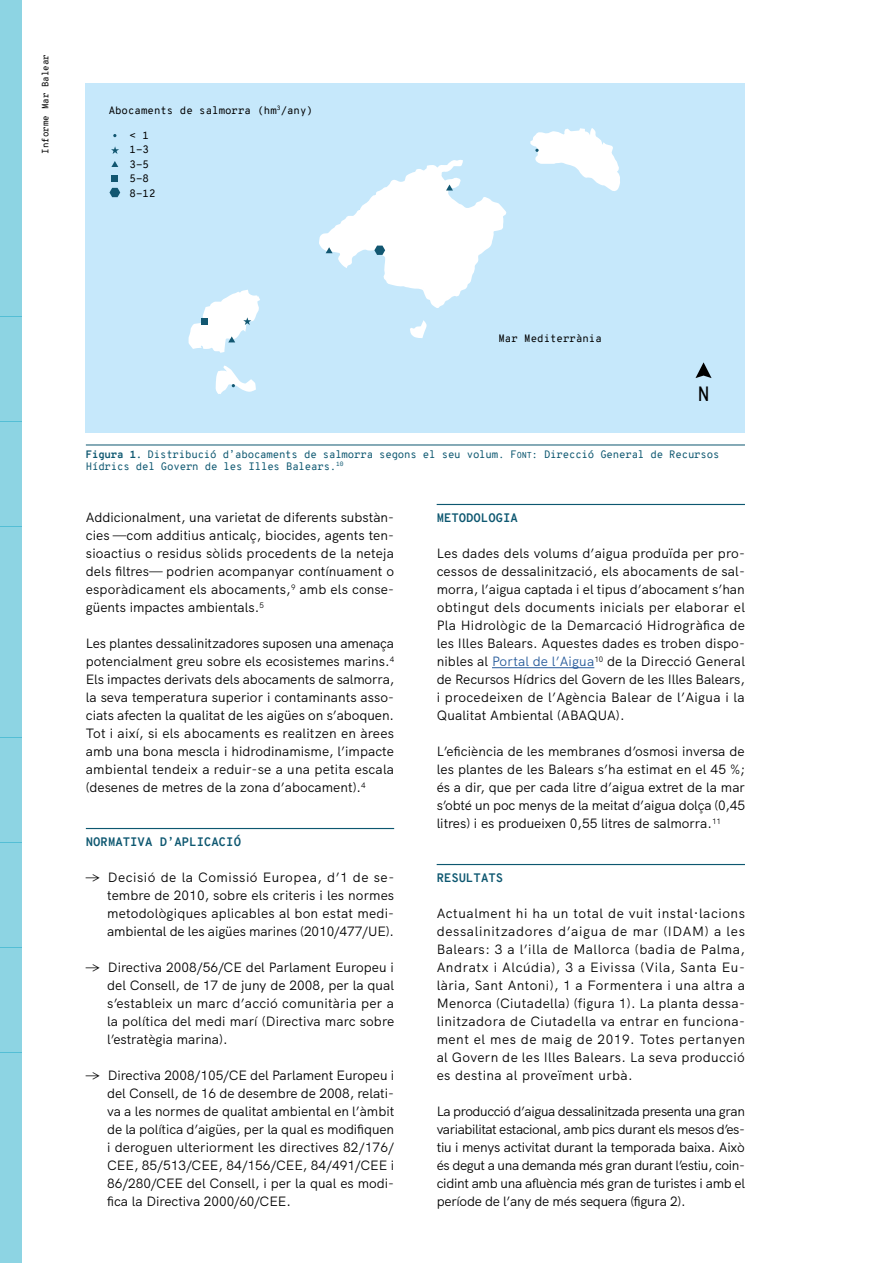
<style>
.page{position:relative;width:893px;height:1263px;background:#fff}
.page>*{position:absolute;margin:0;border:0;box-sizing:border-box;transform-origin:0 0}
.t1{font:20.1px "Overpass Mono";color:#000}
.t2{font:13.5px/18px "HK Grotesk";color:#000;text-align:justify}
.t3{font:700 12px "Overpass Mono";color:#0d5770}
.t4{font:10.5px/12px "Overpass Mono";letter-spacing:-.02em;color:#0d5770}
.t5{font:10.5px/14.4px "Overpass Mono";color:#000}
.t6{font:9px "Overpass Mono";color:#000}
.s1{font-weight:700}
.s2{font-family:"Overpass Mono Regular SC800"}
.s3{font-family:"Overpass Mono Regular SC800";font-size:8.4px}
.s4{color:#275b9b}
</style>
<div class="page">
<div style="left:0;top:0;width:21px;height:211px;background:#8dd4e3"></div>
<div style="left:0;top:421px;width:21px;height:106px;background:#8dd4e3"></div>
<div style="left:0;top:842px;width:21px;height:105px;background:#8dd4e3"></div>
<div style="left:0;top:211px;width:21px;height:105px;background:#8dd4e3"></div>
<div style="left:0;top:632px;width:21px;height:105px;background:#8dd4e3"></div>
<div style="left:0;top:1053px;width:21px;height:105px;background:#8dd4e3"></div>
<div style="left:0;top:527px;width:21px;height:105px;background:#8dd4e3"></div>
<div style="left:0;top:947px;width:21px;height:106px;background:#8dd4e3"></div>
<div style="left:0;top:316px;width:21px;height:106px;background:#8dd4e3"></div>
<div style="left:0;top:737px;width:21px;height:105px;background:#8dd4e3"></div>
<div style="left:0;top:1158px;width:21px;height:105px;background:#8dd4e3"></div>
<hr style="left:86px;top:828px;width:308px;height:1px;background:#0d5770">
<hr style="left:437px;top:504px;width:308px;height:1px;background:#0d5770">
<hr style="left:492px;top:667px;width:102px;height:1px;background:#275b9b">
<hr style="left:437px;top:864px;width:308px;height:1px;background:#0d5770">
<hr style="left:86px;top:445px;width:659px;height:1px;background:#0d5770">
<div style="left:86px;top:83px;width:659px;height:349px;background:#c6e8fb"></div>
<svg style="left:188px;top:128px;width:432px;height:266px"></svg>
<svg style="left:535px;top:149px;width:4px;height:3px"></svg>
<svg style="left:695px;top:362px;width:17px;height:16px"></svg>
<div style="left:112px;top:175px;width:6px;height:7px;background:#125771"></div>
<div style="left:201px;top:318px;width:7px;height:6px;background:#125771"></div>
<svg style="left:111px;top:161px;width:7px;height:6px"></svg>
<svg style="left:228px;top:336px;width:7px;height:6px"></svg>
<svg style="left:326px;top:247px;width:7px;height:6px"></svg>
<svg style="left:446px;top:184px;width:7px;height:7px"></svg>
<svg style="left:111px;top:146px;width:8px;height:8px"></svg>
<svg style="left:243px;top:317px;width:8px;height:8px"></svg>
<svg style="left:109px;top:188px;width:11px;height:9px"></svg>
<svg style="left:374px;top:246px;width:11px;height:9px"></svg>
<p class="t6" style="left:39px;top:154px;width:101px;rotate:-90deg">Informe Mar Balear</p>
<p class="t5" style="left:109px;top:103px;width:206px">Abocaments de salmorra (hm<sup>3</sup>/any)</p>
<p class="t5" style="left:130px;top:128px;width:27px">&lt; 1<br>1-3<br>3-5<br>5-8<br>8-12</p>
<p class="t5" style="left:498px;top:332px;width:105px">Mar Mediterrània</p>
<h1 class="t1" style="left:697px;top:379px;width:14px">N</h1>
<p class="t4" style="left:86px;top:448px;width:635px"><span class="s1">Figura 1.</span> Distribució d’abocaments de salmorra segons el seu volum. <span class="s2">F</span><span class="s3">ont</span>: Direcció General de Recursos<br>Hídrics del Govern de les Illes Balears.<sup>10</sup></p>
<p class="t2" style="left:86px;top:507px;width:310px">Addicionalment, una varietat de diferents substàn&shy;cies —com additius anticalç, biocides, agents ten&shy;sioactius o residus sòlids procedents de la neteja dels filtres— podrien acompanyar contínuament o esporàdicament els abocaments,<sup>9</sup> amb els conse&shy;güents impactes ambientals.<sup>5</sup></p>
<p class="t2" style="left:86px;top:633px;width:310px">Les plantes dessalinitzadores suposen una amenaça potencialment greu sobre els ecosistemes marins.<sup>4<br></sup>Els impactes derivats dels abocaments de salmorra, la seva temperatura superior i contaminants asso&shy;ciats afecten la qualitat de les aigües on s’aboquen.<br>Tot i així, si els abocaments es realitzen en àrees amb una bona mescla i hidrodinamisme, l’impacte ambiental tendeix a reduir-se a una petita escala (desenes de metres de la zona d’abocament).<sup>4</sup></p>
<p class="t3" style="left:86px;top:833px;width:157px">NORMATIVA D’APLICACIÓ</p>
<p class="t2" style="left:107px;top:867px;width:289px;text-indent:-21px">→ Decisió de la Comissió Europea, d’1 de se&shy;tembre de 2010, sobre els criteris i les normes metodològiques aplicables al bon estat medi&shy;ambiental de les aigües marines (2010/477/UE).</p>
<p class="t2" style="left:107px;top:957px;width:289px;text-indent:-21px">→ Directiva 2008/56/CE del Parlament Europeu i del Consell, de 17 de juny de 2008, per la qual s’estableix un marc d’acció comunitària per a la política del medi marí (Directiva marc sobre l’estratègia marina).</p>
<p class="t2" style="left:107px;top:1065px;width:289px;text-indent:-21px">→ Directiva 2008/105/CE del Parlament Europeu i del Consell, de 16 de desembre de 2008, relati&shy;va a les normes de qualitat ambiental en l’àmbit de la política d’aigües, per la qual es modifiquen i deroguen ulteriorment les directives 82/176/ CEE, 85/513/CEE, 84/156/CEE, 84/491/CEE i 86/280/CEE del Consell, i per la qual es modi&shy;fica la Directiva 2000/60/CEE.</p>
<p class="t3" style="left:437px;top:509px;width:83px">METODOLOGIA</p>
<p class="t2" style="left:437px;top:543px;width:310px">Les dades dels volums d’aigua produïda per pro&shy;cessos de dessalinització, els abocaments de sal&shy;morra, l’aigua captada i el tipus d’abocament s’han obtingut dels documents inicials per elaborar el Pla Hidrològic de la Demarcació Hidrogràfica de les Illes Balears. Aquestes dades es troben dispo&shy;nibles al <span class="s4">Portal de l’Aigua</span><sup>10</sup> de la Direcció General de Recursos Hídrics del Govern de les Illes Balears, i procedeixen de l’Agència Balear de l’Aigua i la Qualitat Ambiental (ABAQUA).</p>
<p class="t2" style="left:437px;top:741px;width:310px">L’eficiència de les membranes d’osmosi inversa de les plantes de les Balears s’ha estimat en el 45 %; és a dir, que per cada litre d’aigua extret de la mar s’obté un poc menys de la meitat d’aigua dolça (0,45 litres) i es produeixen 0,55 litres de salmorra.<sup>11</sup></p>
<p class="t3" style="left:437px;top:869px;width:68px">RESULTATS</p>
<p class="t2" style="left:437px;top:903px;width:310px">Actualment hi ha un total de vuit instal·lacions dessalinitzadores d’aigua de mar (IDAM) a les Balears: 3 a l’illa de Mallorca (badia de Palma, Andratx i Alcúdia), 3 a Eivissa (Vila, Santa Eu&shy;lària, Sant Antoni), 1 a Formentera i una altra a Menorca (Ciutadella) (figura 1). La planta dessa&shy;linitzadora de Ciutadella va entrar en funciona&shy;ment el mes de maig de 2019. Totes pertanyen al Govern de les Illes Balears. La seva producció es destina al proveïment urbà.</p>
<p class="t2" style="left:437px;top:1101px;width:310px">La producció d’aigua dessalinitzada presenta una gran variabilitat estacional, amb pics durant els mesos d’es&shy;tiu i menys activitat durant la temporada baixa. Això és degut a una demanda més gran durant l’estiu, coin&shy;cidint amb una afluència més gran de turistes i amb el període de l’any de més sequera (figura 2).</p>
</div>
